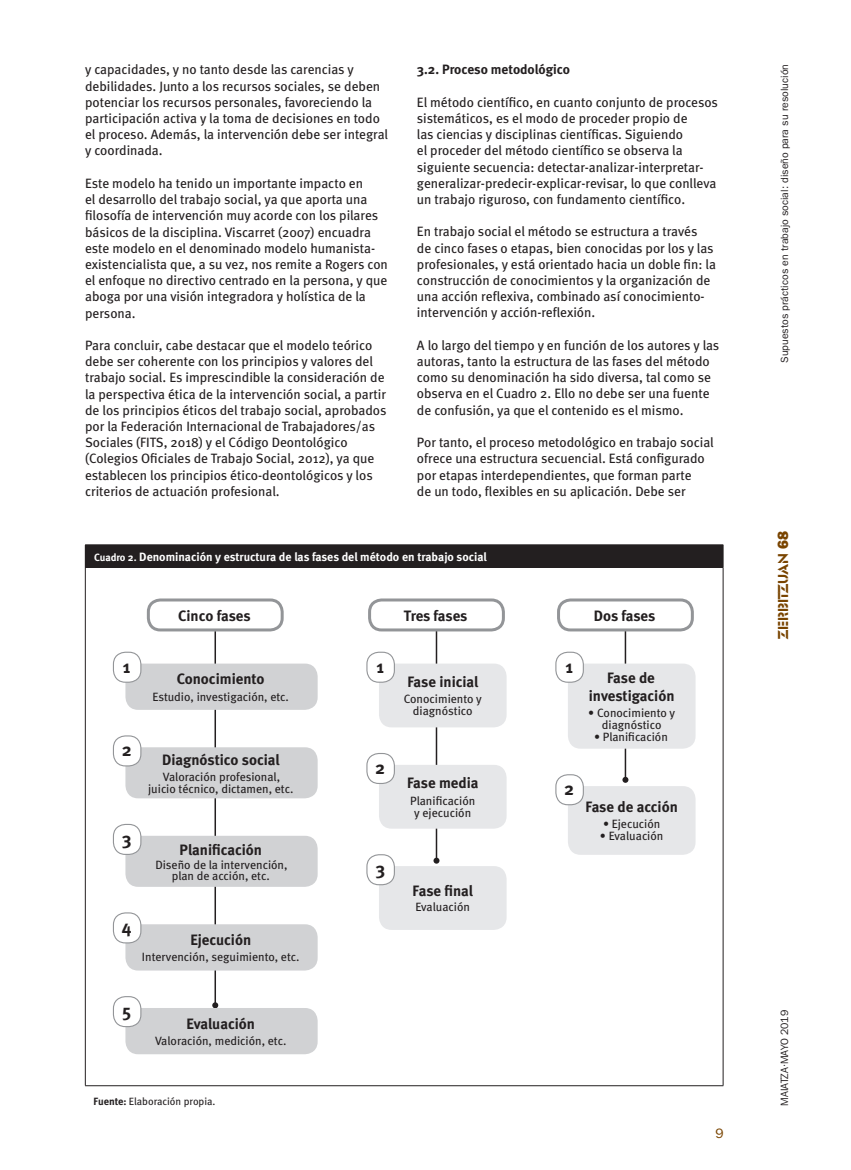
<style>
.page{position:relative;width:851px;height:1170px;background:#fff}
.page>*{position:absolute;margin:0;border:0;box-sizing:border-box;transform-origin:0 0}
.GrafFuente{font:700 18px "Meta";color:#231f20}
.Texto{font:700 15px/18px "Meta";color:#231f20;text-align:center}
.GrafFuente-2{font:700 15px "Meta";letter-spacing:-.005em;color:#231f20}
.t1{font:15px "Glaser Ste D";color:#794400}
.Texto-2{font:13.5px/16.2px "Meta";color:#231f20}
.Tit02{font:700 13.5px "Meta";color:#231f20}
.t2{font:13.5px "Franklin Gothic IT Cby BT";color:#794400}
.Texto-3{font:12px/12px "Meta";color:#231f20;text-align:center}
.GrafTIT{font:700 12px "Meta";color:#fff}
.GrafTXT{font:12px "Meta";color:#231f20}
.t3{font:10.5px "Franklin Gothic";color:#231f20}
.GrafFuente-3{font:10.5px "Meta";color:#231f20}
.t4{font:10.5px "Franklin Gothic IT Cby BT";color:#231f20}
.s1{font-size:10.5px}
.s2{font-weight:700}
.s3{font-family:"Franklin Gothic";font-weight:800}
</style>
<div class="page">
<div style="left:85px;top:544px;width:638px;height:23px;background:#231f20"></div>
<hr style="left:85px;top:567px;width:1px;height:518px;background:#231f20">
<hr style="left:722px;top:567px;width:1px;height:518px;background:#231f20">
<hr style="left:85px;top:1085px;width:638px;height:1px;background:#231f20">
<hr style="left:214px;top:631px;width:2px;height:374px;background:#231f20">
<svg style="left:212px;top:1002px;width:6px;height:5px"></svg>
<hr style="left:435px;top:620px;width:2px;height:240px;background:#231f20">
<svg style="left:433px;top:857px;width:6px;height:6px"></svg>
<hr style="left:624px;top:620px;width:2px;height:159px;background:#231f20">
<svg style="left:622px;top:776px;width:6px;height:6px"></svg>
<div style="left:147px;top:598px;width:136px;height:33px;border:3px solid #939598;border-radius:12px"></div>
<div style="left:125px;top:663px;width:192px;height:46px;background:#d1d2d4;border-radius:13px"></div>
<div style="left:113px;top:652px;width:28px;height:30px;background:#fff;border-radius:12px"></div>
<div style="left:113px;top:651px;width:28px;height:31px;border:1px solid #939598;border-radius:12px"></div>
<div style="left:125px;top:747px;width:192px;height:51px;background:#d1d2d4;border-radius:13px"></div>
<div style="left:113px;top:736px;width:28px;height:29px;background:#fff;border-radius:12px"></div>
<div style="left:113px;top:735px;width:28px;height:31px;border:1px solid #939598;border-radius:12px"></div>
<div style="left:125px;top:835px;width:192px;height:51px;background:#d1d2d4;border-radius:13px"></div>
<div style="left:113px;top:824px;width:28px;height:30px;background:#fff;border-radius:12px"></div>
<div style="left:113px;top:823px;width:28px;height:31px;border:1px solid #939598;border-radius:12px"></div>
<div style="left:125px;top:924px;width:192px;height:46px;background:#d1d2d4;border-radius:13px"></div>
<div style="left:113px;top:912px;width:28px;height:30px;background:#fff;border-radius:12px"></div>
<div style="left:113px;top:912px;width:28px;height:31px;border:1px solid #939598;border-radius:12px"></div>
<div style="left:125px;top:1007px;width:192px;height:47px;background:#d1d2d4;border-radius:13px"></div>
<div style="left:113px;top:996px;width:28px;height:30px;background:#fff;border-radius:12px"></div>
<div style="left:113px;top:995px;width:28px;height:32px;border:1px solid #939598;border-radius:12px"></div>
<div style="left:369px;top:600px;width:134px;height:30px;background:#fff;border-radius:12px"></div>
<div style="left:368px;top:598px;width:137px;height:33px;border:3px solid #939598;border-radius:12px"></div>
<div style="left:379px;top:663px;width:127px;height:64px;background:#e6e7e9;border-radius:13px"></div>
<div style="left:367px;top:652px;width:27px;height:30px;background:#fff;border-radius:12px"></div>
<div style="left:366px;top:651px;width:29px;height:31px;border:1px solid #939598;border-radius:12px"></div>
<div style="left:379px;top:764px;width:127px;height:64px;background:#e6e7e9;border-radius:13px"></div>
<div style="left:367px;top:753px;width:27px;height:30px;background:#fff;border-radius:12px"></div>
<div style="left:366px;top:752px;width:29px;height:32px;border:1px solid #939598;border-radius:12px"></div>
<div style="left:379px;top:866px;width:127px;height:63px;background:#e6e7e9;border-radius:13px"></div>
<div style="left:367px;top:854px;width:27px;height:30px;background:#fff;border-radius:12px"></div>
<div style="left:366px;top:854px;width:29px;height:31px;border:1px solid #939598;border-radius:12px"></div>
<div style="left:558px;top:600px;width:134px;height:30px;background:#fff;border-radius:12px"></div>
<div style="left:557px;top:598px;width:136px;height:33px;border:3px solid #939598;border-radius:12px"></div>
<div style="left:568px;top:663px;width:127px;height:85px;background:#e6e7e9;border-radius:13px"></div>
<div style="left:556px;top:652px;width:27px;height:30px;background:#fff;border-radius:12px"></div>
<div style="left:555px;top:651px;width:28px;height:31px;border:1px solid #939598;border-radius:12px"></div>
<div style="left:568px;top:786px;width:127px;height:68px;background:#e6e7e9;border-radius:13px"></div>
<div style="left:556px;top:774px;width:27px;height:30px;background:#fff;border-radius:12px"></div>
<div style="left:555px;top:774px;width:28px;height:31px;border:1px solid #939598;border-radius:12px"></div>
<p class="Texto-2" style="left:85px;top:61px;width:304px">y capacidades, y no tanto desde las carencias y debilidades. Junto a los recursos sociales, se deben potenciar los recursos personales, favoreciendo la participación activa y la toma de decisiones en todo el proceso. Además, la intervención debe ser integral y coordinada.</p>
<p class="Texto-2" style="left:85px;top:175px;width:304px">Este modelo ha tenido un importante impacto en<br>el desarrollo del trabajo social, ya que aporta una filosofía de intervención muy acorde con los pilares básicos de la disciplina. Viscarret (2007) encuadra este modelo en el denominado modelo humanista&shy;existencialista que, a su vez, nos remite a Rogers con el enfoque no directivo centrado en la persona, y que aboga por una visión integradora y holística de la persona.</p>
<p class="Texto-2" style="left:85px;top:337px;width:303px">Para concluir, cabe destacar que el modelo teórico debe ser coherente con los principios y valores del trabajo social. Es imprescindible la consideración de la perspectiva ética de la intervención social, a partir de los principios éticos del trabajo social, aprobados por la Federación Internacional de Trabajadores/as Sociales (FITS, 2018) y el Código Deontológico (Colegios Oficiales de Trabajo Social, 2012), ya que establecen los principios ético-deontológicos y los criterios de actuación profesional.</p>
<p class="Tit02" style="left:417px;top:62px;width:154px">3.2. Proceso metodológico</p>
<p class="Texto-2" style="left:417px;top:94px;width:302px">El método científico, en cuanto conjunto de procesos sistemáticos, es el modo de proceder propio de<br>las ciencias y disciplinas científicas. Siguiendo<br>el proceder del método científico se observa la siguiente secuencia: detectar-analizar-interpretar&shy;generalizar-predecir-explicar-revisar, lo que conlleva un trabajo riguroso, con fundamento científico.</p>
<p class="Texto-2" style="left:417px;top:223px;width:300px">En trabajo social el método se estructura a través<br>de cinco fases o etapas, bien conocidas por los y las profesionales, y está orientado hacia un doble fin: la construcción de conocimientos y la organización de una acción reflexiva, combinado así conocimiento&shy;intervención y acción-reflexión.</p>
<p class="Texto-2" style="left:417px;top:337px;width:304px">A lo largo del tiempo y en función de los autores y las autoras, tanto la estructura de las fases del método como su denominación ha sido diversa, tal como se observa en el Cuadro 2. Ello no debe ser una fuente de confusión, ya que el contenido es el mismo.</p>
<p class="Texto-2" style="left:417px;top:434px;width:298px">Por tanto, el proceso metodológico en trabajo social ofrece una estructura secuencial. Está configurado por etapas interdependientes, que forman parte<br>de un todo, flexibles en su aplicación. Debe ser</p>
<p class="GrafTIT" style="left:94px;top:549px;width:394px"><span class="s1">Cuadro 2.</span> Denominación y estructura de las fases del método en trabajo social</p>
<p class="GrafFuente" style="left:123px;top:655px;width:9px">1</p>
<p class="GrafFuente-2" style="left:178px;top:606px;width:74px">Cinco fases</p>
<p class="Texto" style="left:177px;top:670px;width:89px">Conocimiento</p>
<p class="Texto-3" style="left:152px;top:690px;width:138px">Estudio, investigación, etc.</p>
<p class="GrafFuente" style="left:122px;top:739px;width:12px">2</p>
<p class="GrafFuente" style="left:122px;top:827px;width:11px">3</p>
<p class="Texto" style="left:162px;top:750px;width:119px">Diagnóstico social</p>
<p class="Texto-3" style="left:148px;top:770px;width:147px">Valoración profesional, juicio técnico, dictamen, etc.</p>
<p class="Texto" style="left:179px;top:840px;width:84px">Planificación</p>
<p class="Texto-3" style="left:155px;top:859px;width:134px;line-height:10.5px">Diseño de la intervención, plan de acción, etc.</p>
<p class="GrafFuente" style="left:122px;top:916px;width:11px">4</p>
<p class="Texto" style="left:190px;top:930px;width:62px">Ejecución</p>
<p class="Texto-3" style="left:142px;top:950px;width:159px">Intervención, seguimiento, etc.</p>
<p class="GrafFuente" style="left:122px;top:1000px;width:11px">5</p>
<p class="Texto" style="left:186px;top:1014px;width:70px">Evaluación</p>
<p class="GrafTXT" style="left:155px;top:1033px;width:133px">Valoración, medición, etc.</p>
<p class="GrafFuente-3" style="left:94px;top:1094px;width:123px"><span class="s2">Fuente:</span> Elaboración propia.</p>
<p class="GrafFuente" style="left:376px;top:655px;width:9px">1</p>
<p class="GrafFuente" style="left:375px;top:757px;width:12px">2</p>
<p class="GrafFuente" style="left:375px;top:858px;width:11px">3</p>
<p class="GrafFuente-2" style="left:404px;top:606px;width:65px">Tres fases</p>
<p class="Texto" style="left:407px;top:672px;width:72px">Fase inicial</p>
<p class="Texto-3" style="left:403px;top:693px;width:80px">Conocimiento y diagnóstico</p>
<p class="Texto" style="left:407px;top:774px;width:73px">Fase media</p>
<p class="Texto-3" style="left:410px;top:794px;width:67px">Planificación y ejecución</p>
<p class="Texto" style="left:412px;top:882px;width:62px">Fase final</p>
<p class="Texto-3" style="left:415px;top:900px;width:56px">Evaluación</p>
<p class="GrafFuente" style="left:565px;top:655px;width:9px">1</p>
<p class="GrafFuente-2" style="left:593px;top:606px;width:63px">Dos fases</p>
<p class="Texto" style="left:588px;top:668px;width:87px">Fase de investigación</p>
<p class="Texto-3" style="left:588px;top:706px;width:88px">• Conocimiento y diagnóstico</p>
<p class="Texto-3" style="left:594px;top:730px;width:75px">• Planificación</p>
<p class="GrafFuente" style="left:564px;top:778px;width:12px">2</p>
<p class="Texto" style="left:585px;top:797px;width:94px">Fase de acción</p>
<p class="Texto-3" style="left:603px;top:818px;width:59px">• Ejecución</p>
<p class="Texto-3" style="left:600px;top:830px;width:65px">• Evaluación</p>
<p class="t2" style="left:715px;top:1125px;width:10px">9</p>
<p class="t3" style="left:778px;top:363px;width:300px;rotate:-90deg">Supuestos prácticos en trabajo social: diseño para su resolución</p>
<p class="t1" style="left:774px;top:639px;width:110px;rotate:-90deg">ZERBITZUAN <span class="s3">68</span></p>
<p class="t4" style="left:778px;top:1105px;width:97px;rotate:-90deg">MAIATZA·MAYO 2019</p>
</div>
